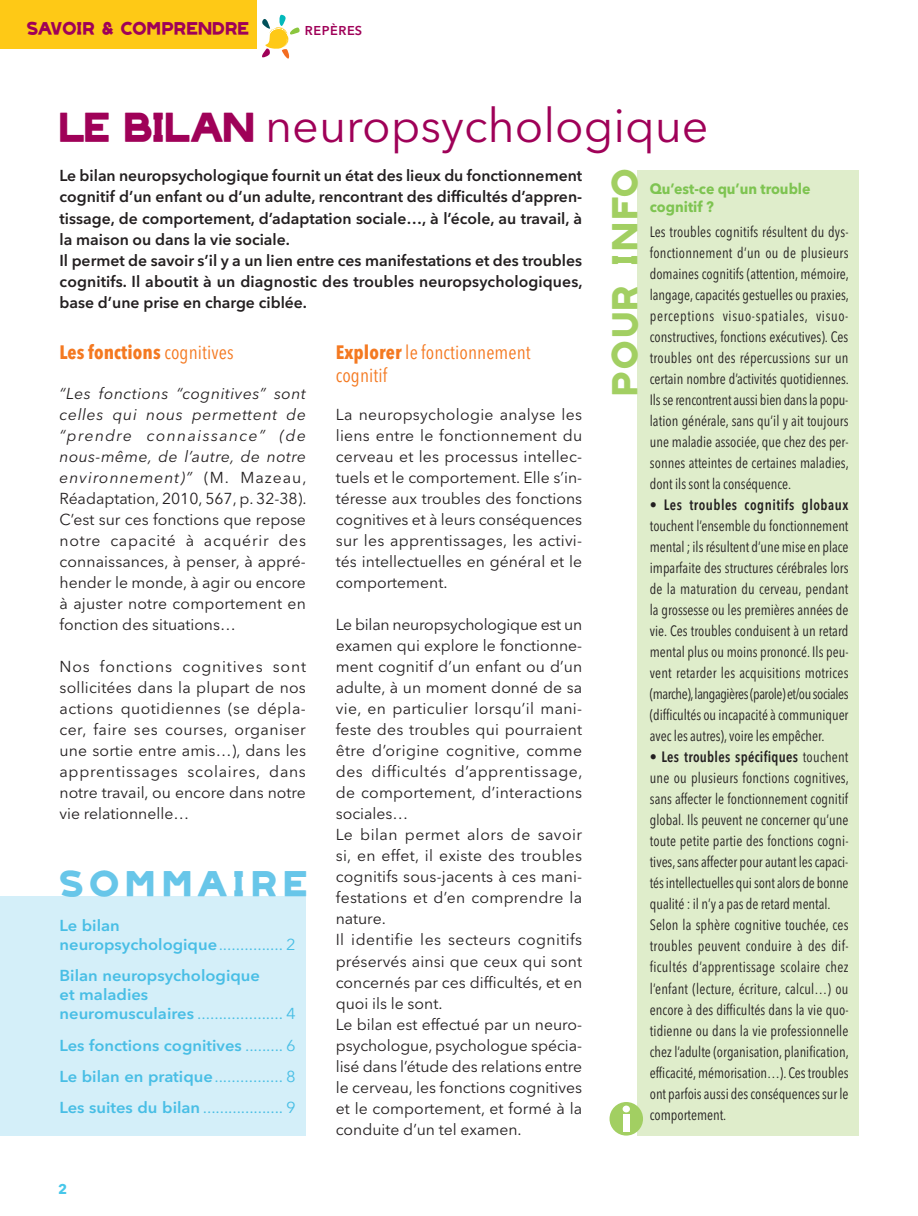
<style>
.page{position:relative;width:918px;height:1216px;background:#fff}
.page>*{position:absolute;margin:0;border:0;box-sizing:border-box;transform-origin:0 0}
.t1{font:47.25px "Avenir Next LT Pro";color:#9f0158}
.t2{font:700 28px "AFM Telethon";letter-spacing:.23em;color:#68c6e9;scale:1.05 1}
.t3{font:700 28px "AFM Telethon";letter-spacing:.1em;color:#a2cf62}
.t4{font:condensed 19.25px/23.3px "Avenir Next LT Pro";letter-spacing:.005em;color:#f47921}
.t5{font:700 condensed 19.25px "Avenir Next LT Pro";letter-spacing:.005em;color:#f47921}
.t6{font:15.75px/21px "Avenir Next LT Pro";letter-spacing:.005em;color:#231f20;text-align:justify}
.t7{font:600 15.75px/21px "Avenir Next LT Pro";color:#231f20}
.t8{font:600 15.75px/18.9px "Avenir Next LT Pro";color:#48bee5;scale:1.05 1}
.t9{font:condensed 14.88px/21px "Avenir Next LT Pro";color:#231f20;text-align:justify;scale:.95 1}
.t10{font:700 14.88px/17.8px "Avenir Next LT Pro";color:#7ec451;scale:.95 1}
.t11{font:700 14px "AFM Telethon";letter-spacing:.04em;color:#9f0158}
.t12{font:700 14px "Avenir Next LT Pro";color:#47c7ea}
.t13{font:600 12.78px "Avenir Next LT Pro";letter-spacing:.04em;color:#9f0158}
.s1{font-family:"AFM Telethon";font-weight:700;font-size:32.38px}
.s2{font-weight:400}
.s3{font-style:italic}
.s4{font-weight:700}
.s5{font-weight:600}
</style>
<div class="page">
<div style="left:0;top:0;width:256px;height:48px;background:#fec916"></div>
<svg style="left:262px;top:15px;width:38px;height:44px"></svg>
<div style="left:0;top:896px;width:306px;height:239px;background:#d4eff9"></div>
<div style="left:617px;top:170px;width:241px;height:965px;background:#dfedcb"></div>
<div style="left:604px;top:169px;width:33px;height:987px;background:#fff"></div>
<div style="left:609px;top:1101px;width:34px;height:34px;background:#a2cf62;border-radius:50%"></div>
<div style="left:622px;top:1105px;width:8px;height:7px;background:#fff;border-radius:50%"></div>
<div style="left:623px;top:1114px;width:6px;height:17px;background:#fff"></div>
<p class="t11" style="left:27px;top:23px;width:224px">SAVOIR &amp; COMPRENDRE</p>
<p class="t13" style="left:305px;top:25px;width:59px">REPÈRES</p>
<h1 class="t1" style="left:60px;top:107px;width:651px"><span class="s1">LE BILAN</span> neuropsychologique</h1>
<p class="t7" style="left:60px;top:167px;width:524px">Le bilan neuropsychologique fournit un état des lieux du fonctionnement cognitif d’un enfant ou d’un adulte, rencontrant des difficultés d’appren&shy;tissage, de comportement, d’adaptation sociale…, à l’école, au travail, à la maison ou dans la vie sociale.<br>Il permet de savoir s’il y a un lien entre ces manifestations et des troubles cognitifs. Il aboutit à un diagnostic des troubles neuropsychologiques, base d’une prise en charge ciblée.</p>
<p class="t5" style="left:60px;top:344px;width:175px">Les fonctions <span class="s2">cognitives</span></p>
<p class="t6" style="left:60px;top:384px;width:248px"><span class="s3">“Les fonctions “cognitives” sont celles qui nous permettent de “prendre connaissance” (de nous-même, de l’autre, de notre environnement)”</span> (M. Mazeau, Réadaptation, 2010, 567, p. 32-38).<br>C’est sur ces fonctions que repose notre capacité à acquérir des connaissances, à penser, à appré&shy;hender le monde, à agir ou encore à ajuster notre comportement en fonction des situations…</p>
<p class="t6" style="left:60px;top:657px;width:248px">Nos fonctions cognitives sont sollicitées dans la plupart de nos actions quotidiennes (se dépla&shy;cer, faire ses courses, organiser une sortie entre amis…), dans les apprentissages scolaires, dans notre travail, ou encore dans notre vie relationnelle…</p>
<h2 class="t2" style="left:60px;top:872px;width:237px">SOMMAIRE</h2>
<p class="t8" style="left:60px;top:917px;width:227px">Le bilan<br>neuropsychologique <span class="s2">............... 2</span></p>
<p class="t8" style="left:60px;top:967px;width:227px">Bilan neuropsychologique<br>et maladies<br>neuromusculaires <span class="s2">.................... 4</span></p>
<p class="t8" style="left:60px;top:1030px;width:227px;line-height:31.3px;text-align:justify">Les fonctions cognitives <span class="s2">......... 6<br></span>Le bilan en pratique <span class="s2">................ 8<br></span>Les suites du bilan <span class="s2">................... 9</span></p>
<p class="t12" style="left:58px;top:1183px;width:11px">2</p>
<p class="t4" style="left:336px;top:342px;width:196px"><span class="s4">Explorer</span> le fonctionnement cognitif</p>
<p class="t6" style="left:336px;top:405px;width:248px">La neuropsychologie analyse les liens entre le fonctionnement du cerveau et les processus intellec&shy;tuels et le comportement. Elle s’in&shy;téresse aux troubles des fonctions cognitives et à leurs conséquences sur les apprentissages, les activi&shy;tés intellectuelles en général et le comportement.</p>
<p class="t6" style="left:336px;top:615px;width:248px;text-align:left">Le bilan neuropsychologique est un examen qui explore le fonctionne&shy;ment cognitif d’un enfant ou d’un adulte, à un moment donné de sa vie, en particulier lorsqu’il mani&shy;feste des troubles qui pourraient être d’origine cognitive, comme des difficultés d’apprentissage, de comportement, d’interactions sociales…<br>Le bilan permet alors de savoir si, en effet, il existe des troubles cognitifs sous-jacents à ces mani&shy;festations et d’en comprendre la nature.<br>Il identifie les secteurs cognitifs préservés ainsi que ceux qui sont concernés par ces difficultés, et en quoi ils le sont.<br>Le bilan est effectué par un neuro&shy;psychologue, psychologue spécia&shy;lisé dans l’étude des relations entre le cerveau, les fonctions cognitives et le comportement, et formé à la conduite d’un tel examen.</p>
<h2 class="t3" style="left:614px;top:394px;width:227px;rotate:-90deg">POUR INFO</h2>
<p class="t10" style="left:650px;top:181px;width:171px">Qu’est-ce qu’un trouble cognitif ?</p>
<p class="t9" style="left:650px;top:223px;width:211px">Les troubles cognitifs résultent du dys&shy;fonctionnement d’un ou de plusieurs domaines cognitifs (attention, mémoire, langage, capacités gestuelles ou praxies, perceptions visuo-spatiales, visuo&shy;constructives, fonctions exécutives). Ces troubles ont des répercussions sur un certain nombre d’activités quotidiennes.<br>Ils se rencontrent aussi bien dans la popu&shy;lation générale, sans qu’il y ait toujours une maladie associée, que chez des per&shy;sonnes atteintes de certaines maladies, dont ils sont la conséquence.</p>
<p class="t9" style="left:650px;top:496px;width:211px">• <span class="s5">Les troubles cognitifs globaux </span>touchent l’ensemble du fonctionnement mental ; ils résultent d’une mise en place imparfaite des structures cérébrales lors de la maturation du cerveau, pendant la grossesse ou les premières années de vie. Ces troubles conduisent à un retard mental plus ou moins prononcé. Ils peu&shy;vent retarder les acquisitions motrices (marche), langagières (parole) et/ou sociales (difficultés ou incapacité à communiquer avec les autres), voire les empêcher.</p>
<p class="t9" style="left:650px;top:748px;width:211px;text-align:left">• <span class="s5">Les troubles spécifiques</span> touchent une ou plusieurs fonctions cognitives, sans affecter le fonctionnement cognitif global. Ils peuvent ne concerner qu’une toute petite partie des fonctions cogni&shy;tives, sans affecter pour autant les capaci&shy;tés intellectuelles qui sont alors de bonne qualité : il n’y a pas de retard mental.<br>Selon la sphère cognitive touchée, ces troubles peuvent conduire à des dif&shy;ficultés d’apprentissage scolaire chez l’enfant (lecture, écriture, calcul…) ou encore à des difficultés dans la vie quo&shy;tidienne ou dans la vie professionnelle chez l’adulte (organisation, planification, efficacité, mémorisation…). Ces troubles ont parfois aussi des conséquences sur le comportement.</p>
</div>
